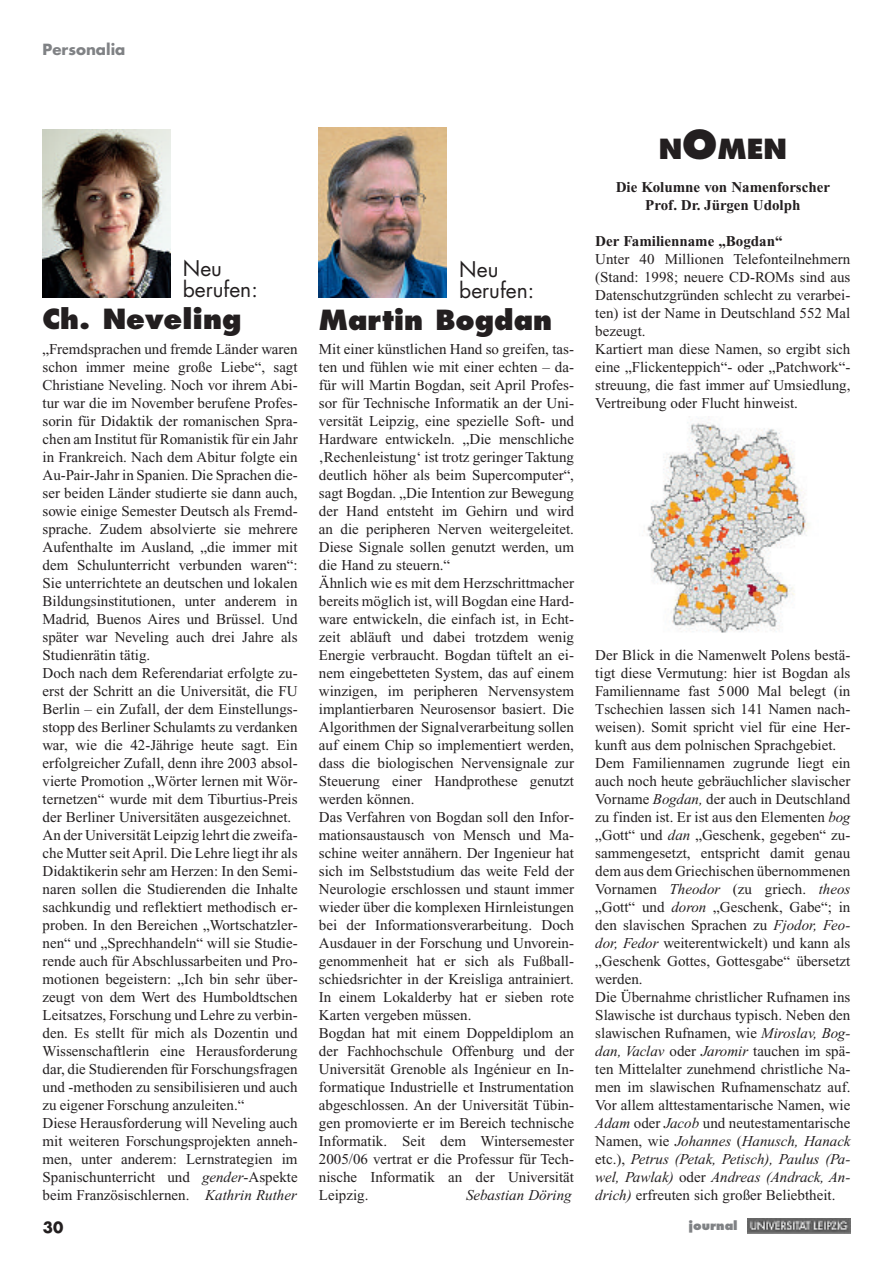
<style>
.page{position:relative;width:893px;height:1263px;background:#fff}
.page>*{position:absolute;margin:0;border:0;box-sizing:border-box;transform-origin:0 0}
.t1{font:27px "Futura Extra Bold OV SAPEBC";color:#231f20}
.t2{font:21px/21px "Futura Book OV UAPEBC";color:#231f20}
.t3{font:15px/18px "Times New Roman PS OV TAPEBC";color:#231f20}
.t4{font:15px/18px "Times New Roman PS Italic OV VAPEBC";color:#231f20;text-align:justify}
.t5{font:15px/18px "Times New Roman PS Bold OV YAPEBC";color:#231f20;text-align:center}
.t6{font:15px "Futura Bold OV WAPEBC";color:#808285}
.t7{font:15px "Futura Bold OV WAPEBC";color:#231f20}
.t8{font:12px "Futura Extra Bold OV SAPEBC";color:#808285}
.s1{font-family:"Times New Roman PS Italic OV VAPEBC"}
.s2{font-size:39px}
.s3{font-family:"Times New Roman PS OV TAPEBC"}
</style>
<div class="page">
<div style="left:747px;top:1218px;width:103px;height:16px;background:#808080"></div>
<img style="left:747px;top:1218px;width:103px;height:15px">
<img style="left:43px;top:130px;width:127px;height:168px">
<img style="left:319px;top:128px;width:127px;height:170px">
<img style="left:642px;top:416px;width:168px;height:217px">
<p class="t6" style="left:43px;top:41px;width:84px">Personalia</p>
<h2 class="t2" style="left:183px;top:260px;width:76px">Neu berufen:</h2>
<h1 class="t1" style="left:43px;top:304px;width:201px">Ch. Neveling</h1>
<p class="t3" style="left:43px;top:340px;width:257px">„Fremdsprachen und fremde Länder waren schon immer meine große Liebe“, sagt Christiane Neveling. Noch vor ihrem Abi&shy;tur war die im November berufene Profes&shy;sorin für Didaktik der romanischen Spra&shy;chen am Institut für Romanistik für ein Jahr in Frankreich. Nach dem Abitur folgte ein Au-Pair-Jahr in Spanien. Die Sprachen die&shy;ser beiden Länder studierte sie dann auch, sowie einige Semester Deutsch als Fremd&shy;sprache. Zudem absolvierte sie mehrere Aufenthalte im Ausland, „die immer mit dem Schulunterricht verbunden waren“:<br>Sie unterrichtete an deutschen und lokalen Bildungsinstitutionen, unter anderem in Madrid, Buenos Aires und Brüssel. Und später war Neveling auch drei Jahre als Studienrätin tätig.<br>Doch nach dem Referendariat erfolgte zu&shy;erst der Schritt an die Universität, die FU Berlin – ein Zufall, der dem Einstellungs&shy;stopp des Berliner Schulamts zu verdanken war, wie die 42-Jährige heute sagt. Ein erfolgreicher Zufall, denn ihre 2003 absol&shy;vierte Promotion „Wörter lernen mit Wör&shy;ternetzen“ wurde mit dem Tiburtius-Preis der Berliner Universitäten ausgezeichnet.<br>An der Universität Leipzig lehrt die zweifa&shy;che Mutter seitApril. Die Lehre liegt ihr als Didaktikerin sehr am Herzen: In den Semi&shy;naren sollen die Studierenden die Inhalte sachkundig und reflektiert methodisch er&shy;proben. In den Bereichen „Wortschatzler&shy;nen“ und „Sprechhandeln“ will sie Studie&shy;rende auch für Abschlussarbeiten und Pro&shy;motionen begeistern: „Ich bin sehr über&shy;zeugt von dem Wert des Humboldtschen Leitsatzes, Forschung und Lehre zu verbin&shy;den. Es stellt für mich als Dozentin und Wissenschaftlerin eine Herausforderung dar, die Studierenden für Forschungsfragen und -methoden zu sensibilisieren und auch zu eigener Forschung anzuleiten.“<br>Diese Herausforderung will Neveling auch mit weiteren Forschungsprojekten anneh&shy;men, unter anderem: Lernstrategien im Spanischunterricht und <span class="s1">gender</span>-Aspekte beim Französischlernen. <span class="s1">Kathrin Ruther</span></p>
<h2 class="t2" style="left:459px;top:261px;width:76px">Neu berufen:</h2>
<h1 class="t1" style="left:319px;top:305px;width:235px">Martin Bogdan</h1>
<p class="t3" style="left:319px;top:340px;width:257px">Mit einer künstlichen Hand so greifen, tas&shy;ten und fühlen wie mit einer echten – da&shy;für will Martin Bogdan, seit April Profes&shy;sor für Technische Informatik an der Uni&shy;versität Leipzig, eine spezielle Soft- und Hardware entwickeln. „Die menschliche ‚Rechenleistung‘ ist trotz geringer Taktung deutlich höher als beim Supercomputer“, sagt Bogdan. „Die Intention zur Bewegung der Hand entsteht im Gehirn und wird an die peripheren Nerven weitergeleitet.<br>Diese Signale sollen genutzt werden, um die Hand zu steuern.“<br>Ähnlich wie es mit dem Herzschrittmacher bereits möglich ist, will Bogdan eine Hard&shy;ware entwickeln, die einfach ist, in Echt&shy;zeit abläuft und dabei trotzdem wenig Energie verbraucht. Bogdan tüftelt an ei&shy;nem eingebetteten System, das auf einem winzigen, im peripheren Nervensystem implantierbaren Neurosensor basiert. Die Algorithmen der Signalverarbeitung sollen auf einem Chip so implementiert werden, dass die biologischen Nervensignale zur Steuerung einer Handprothese genutzt werden können.<br>Das Verfahren von Bogdan soll den Infor&shy;mationsaustausch von Mensch und Ma&shy;schine weiter annähern. Der Ingenieur hat sich im Selbststudium das weite Feld der Neurologie erschlossen und staunt immer wieder über die komplexen Hirnleistungen bei der Informationsverarbeitung. Doch Ausdauer in der Forschung und Unvorein&shy;genommenheit hat er sich als Fußball&shy;schiedsrichter in der Kreisliga antrainiert.<br>In einem Lokalderby hat er sieben rote Karten vergeben müssen.<br>Bogdan hat mit einem Doppeldiplom an der Fachhochschule Offenburg und der Universität Grenoble als Ingénieur en In&shy;formatique Industrielle et Instrumentation abgeschlossen. An der Universität Tübin&shy;gen promovierte er im Bereich technische Informatik. Seit dem Wintersemester 2005/06 vertrat er die Professur für Tech&shy;nische Informatik an der Universität Leipzig.</p>
<p class="t4" style="left:466px;top:1186px;width:107px">Sebastian Döring</p>
<h1 class="t1" style="left:659px;top:134px;width:130px">N<span class="s2">O</span>MEN</h1>
<p class="t5" style="left:616px;top:178px;width:216px">Die Kolumne von Namenforscher<br>Prof. Dr. Jürgen Udolph</p>
<p class="t5" style="left:595px;top:232px;width:189px">Der Familienname „Bogdan“</p>
<p class="t3" style="left:595px;top:250px;width:257px">Unter 40 Millionen Telefonteilnehmern (Stand: 1998; neuere CD-ROMs sind aus Datenschutzgründen schlecht zu verarbei&shy;ten) ist der Name in Deutschland 552 Mal bezeugt.<br>Kartiert man diese Namen, so ergibt sich eine „Flickenteppich“- oder „Patchwork“- streuung, die fast immer auf Umsiedlung, Vertreibung oder Flucht hinweist.</p>
<p class="t3" style="left:595px;top:646px;width:257px">Der Blick in die Namenwelt Polens bestä&shy;tigt diese Vermutung: hier ist Bogdan als Familienname fast 5000 Mal belegt (in Tschechien lassen sich 141 Namen nach&shy;weisen). Somit spricht viel für eine Her&shy;kunft aus dem polnischen Sprachgebiet.<br>Dem Familiennamen zugrunde liegt ein auch noch heute gebräuchlicher slavischer Vorname <span class="s1">Bogdan,</span> der auch in Deutschland zu finden ist. Er ist aus den Elementen <span class="s1">bog </span>„Gott“ und <span class="s1">dan</span> „Geschenk, gegeben“ zu&shy;sammengesetzt, entspricht damit genau dem aus dem Griechischen übernommenen Vornamen <span class="s1">Theodor</span> (zu griech. <span class="s1">theos </span>„Gott“ und <span class="s1">doron</span> „Geschenk, Gabe“; in den slavischen Sprachen zu <span class="s1">Fjodor, Feo&shy;dor, Fedor</span> weiterentwickelt) und kann als „Geschenk Gottes, Gottesgabe“ übersetzt werden.<br>Die Übernahme christlicher Rufnamen ins Slawische ist durchaus typisch. Neben den slawischen Rufnamen, wie <span class="s1">Miroslav, Bog-</span></p>
<p class="t4" style="left:595px;top:1042px;width:257px">dan, Vaclav <span class="s3">oder</span> Jaromir <span class="s3">tauchen im spä-</span></p>
<p class="t3" style="left:595px;top:1060px;width:257px;text-align:justify">ten Mittelalter zunehmend christliche Na&shy;men im slawischen Rufnamenschatz auf.<br>Vor allem alttestamentarische Namen, wie <span class="s1">Adam</span> oder <span class="s1">Jacob</span> und neutestamentarische</p>
<p class="t4" style="left:595px;top:1132px;width:257px"><span class="s3">Namen, wie</span> Johannes <span class="s3">(</span>Hanusch, Hanack <span class="s3">etc.),</span> Petrus (Petak, Petisch), Paulus (Pa&shy;wel, Pawlak) <span class="s3">oder</span> Andreas (Andrack, An-</p>
<p class="t3" style="left:595px;top:1186px;width:242px"><span class="s1">drich)</span> erfreuten sich großer Beliebtheit.</p>
<p class="t7" style="left:43px;top:1219px;width:22px">30</p>
<p class="t8" style="left:689px;top:1219px;width:51px">journal</p>
</div>
